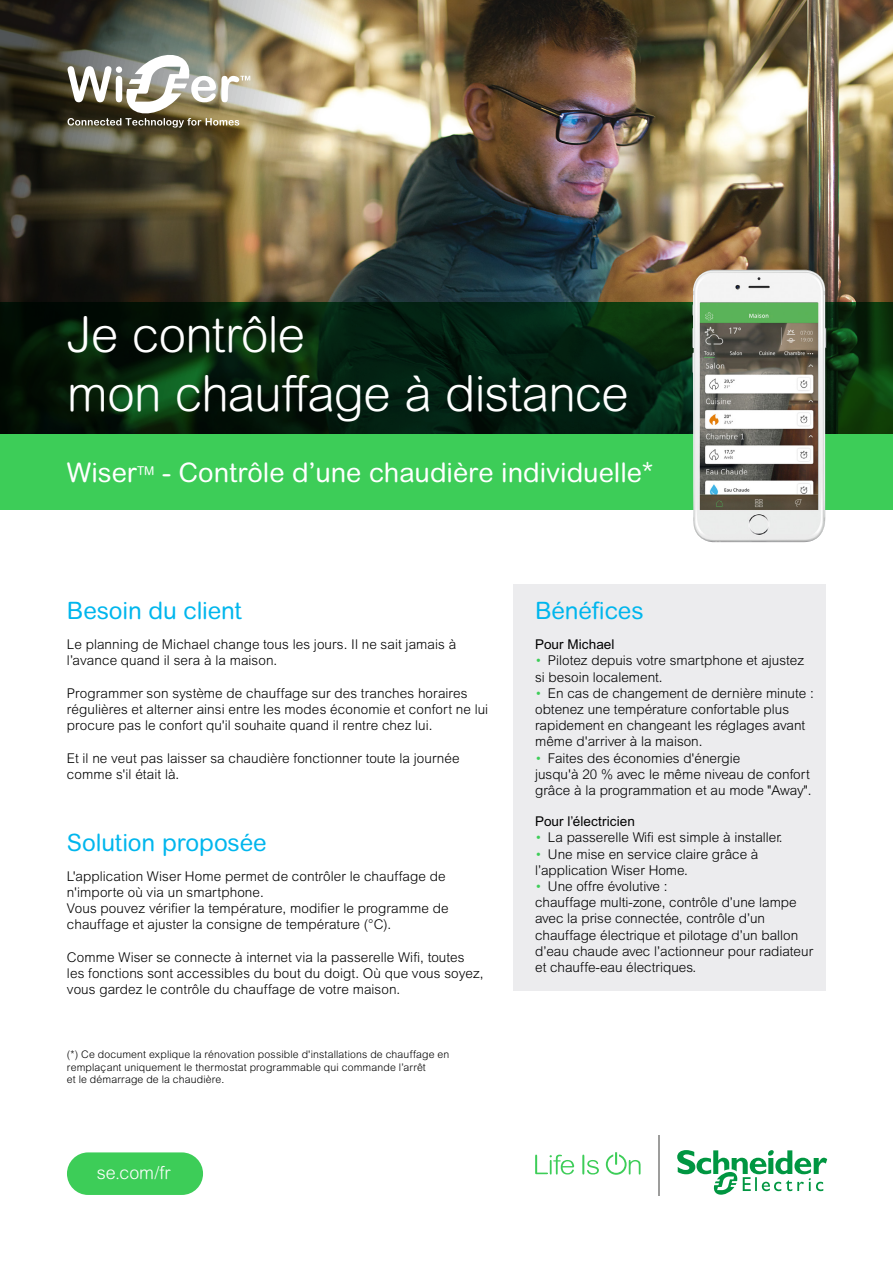
<style>
.page{position:relative;width:893px;height:1263px;background:#fff}
.page>*{position:absolute;margin:0;border:0;box-sizing:border-box;transform-origin:0 0}
.t1{font:300 49.5px/59.4px "Arial Rounded MT Pro";letter-spacing:-.015em;color:#fff}
.t2{font:27px "Arial Rounded MT Pro";color:#fff}
.t3{font:24px "Arial Rounded MT Pro";letter-spacing:-.005em;color:#00b6ed}
.t4{font:300 18px "Arial Rounded MT Pro";letter-spacing:-.005em;color:#fff}
.t5{font:300 13.5px/16.2px "Arial MT Std";color:#000}
.t6{font:13.5px "Arial MT Std";letter-spacing:.005em;color:#000}
.t7{font:300 10.5px/12.6px "Arial MT Std";letter-spacing:.015em;color:#000}
.s1{color:#3dcd58}
</style>
<div class="page">
<div style="left:0;top:434px;width:893px;height:75px;background:#3dcd58"></div>
<svg style="left:535px;top:1155px;width:39px;height:19px"></svg>
<svg style="left:582px;top:1155px;width:17px;height:19px"></svg>
<svg style="left:606px;top:1152px;width:34px;height:23px"></svg>
<hr style="left:658px;top:1135px;width:1px;height:60px;background:#9d9d9c">
<svg style="left:677px;top:1150px;width:150px;height:45px"></svg>
<div style="left:514px;top:584px;width:312px;height:406px;background:#ececee"></div>
<div style="left:67px;top:1152px;width:136px;height:43px;background:#3dcd58;border-radius:21px"></div>
<img style="left:0;top:0;width:893px;height:434px">
<svg style="left:68px;top:51px;width:182px;height:77px"></svg>
<img style="left:692px;top:270px;width:135px;height:272px">
<h1 class="t1" style="left:67px;top:307px;width:563px">Je contrôle<br>mon chauffage à distance</h1>
<h2 class="t2" style="left:67px;top:456px;width:588px">Wiser<sup>TM</sup> - Contrôle d’une chaudière individuelle*</h2>
<h3 class="t3" style="left:67px;top:596px;width:176px">Besoin du client</h3>
<p class="t5" style="left:67px;top:636px;width:391px">Le planning de Michael change tous les jours. Il ne sait jamais à l’avance quand il sera à la maison.</p>
<p class="t5" style="left:67px;top:685px;width:423px">Programmer son système de chauffage sur des tranches horaires régulières et alterner ainsi entre les modes économie et confort ne lui procure pas le confort qu'il souhaite quand il rentre chez lui.</p>
<p class="t5" style="left:67px;top:750px;width:394px">Et il ne veut pas laisser sa chaudière fonctionner toute la journée comme s'il était là.</p>
<h3 class="t3" style="left:67px;top:828px;width:201px">Solution proposée</h3>
<p class="t5" style="left:67px;top:868px;width:383px">L'application Wiser Home permet de contrôler le chauffage de n'importe où via un smartphone.<br>Vous pouvez vérifier la température, modifier le programme de chauffage et ajuster la consigne de température (°C).</p>
<p class="t5" style="left:67px;top:949px;width:418px">Comme Wiser se connecte à internet via la passerelle Wifi, toutes les fonctions sont accessibles du bout du doigt. Où que vous soyez, vous gardez le contrôle du chauffage de votre maison.</p>
<p class="t7" style="left:67px;top:1048px;width:384px">(*) Ce document explique la rénovation possible d'installations de chauffage en remplaçant uniquement le thermostat programmable qui commande l’arrêt<br>et le démarrage de la chaudière.</p>
<h3 class="t4" style="left:97px;top:1162px;width:75px">se.com/fr</h3>
<h3 class="t3" style="left:535px;top:596px;width:110px">Bénéfices</h3>
<p class="t6" style="left:535px;top:637px;width:81px">Pour Michael</p>
<p class="t5" style="left:535px;top:652px;width:270px"><span class="s1">•</span> Pilotez depuis votre smartphone et ajustez si besoin localement.</p>
<p class="t5" style="left:535px;top:685px;width:280px"><span class="s1">•</span> En cas de changement de dernière minute : obtenez une température confortable plus rapidement en changeant les réglages avant même d'arriver à la maison.</p>
<p class="t5" style="left:535px;top:750px;width:278px"><span class="s1">•</span> Faites des économies d'énergie<br>jusqu'à 20 % avec le même niveau de confort grâce à la programmation et au mode "Away".</p>
<p class="t6" style="left:535px;top:814px;width:101px">Pour l’électricien</p>
<p class="t5" style="left:535px;top:829px;width:249px"><span class="s1">•</span> La passerelle Wifi est simple à installer.</p>
<p class="t5" style="left:535px;top:846px;width:225px"><span class="s1">•</span> Une mise en service claire grâce à l’application Wiser Home.</p>
<p class="t5" style="left:535px;top:878px;width:279px"><span class="s1">•</span> Une offre évolutive :<br>chauffage multi-zone, contrôle d’une lampe avec la prise connectée, contrôle d’un chauffage électrique et pilotage d’un ballon d’eau chaude avec l’actionneur pour radiateur et chauffe-eau électriques.</p>
</div>
